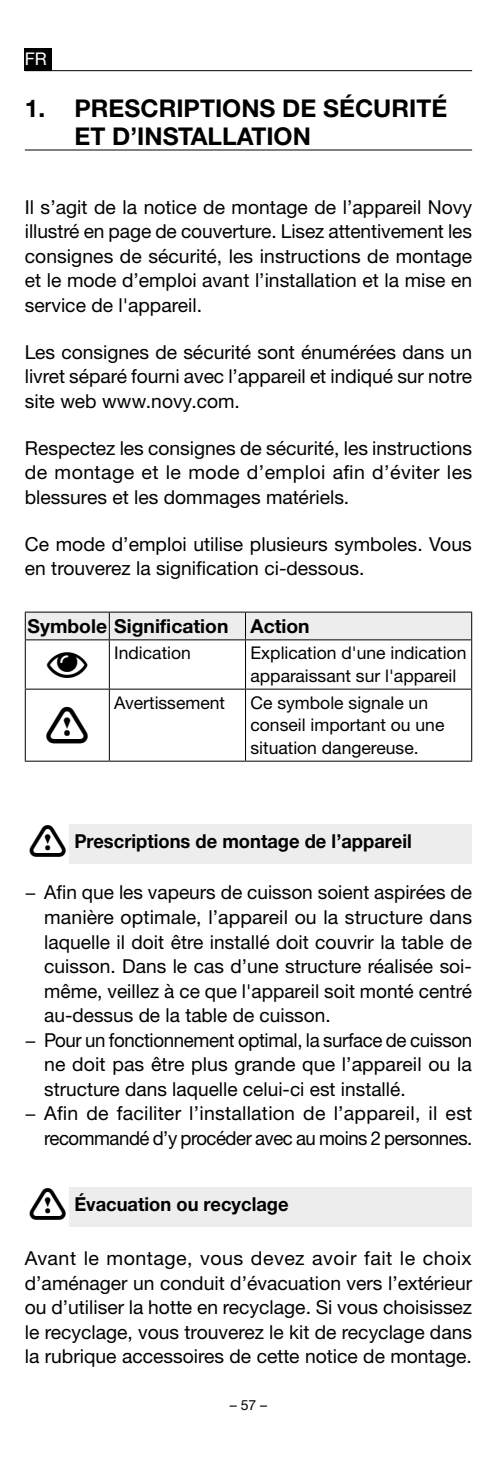
<style>
.page{position:relative;width:497px;height:1474px;background:#fff}
.page>*{position:absolute;margin:0;border:0;box-sizing:border-box;transform-origin:0 0}
.Titel_niveau_1_Nieuw{font:700 24.5px/28px "Helvetica Neue LTW1 G";color:#000}
.bodytekst{font:19.25px/24.5px "Helvetica Neue LTW1 G";color:#000;text-align:justify}
.bodytekst-2{font:700 19.25px "Helvetica Neue LTW1 G";color:#000;scale:.95 1}
.bodytekst-3{font:700 19.25px "Helvetica Neue LTW1 G";color:#000}
.bodytekst-4{font:17.5px/22.8px "Helvetica Neue LTW1 G";color:#000}
.t1{font:17.5px "Helvetica Neue LTW1 G";color:#fff}
.t2{font:14px "Helvetica Neue LTW1 G";color:#000}
</style>
<div class="page">
<div style="left:25px;top:48px;width:27px;height:22px;background:#000"></div>
<hr style="left:25px;top:70px;width:446px;height:1px;background:#000">
<hr style="left:25px;top:150px;width:446px;height:1px;background:#000">
<div style="left:69px;top:824px;width:402px;height:39px;background:#ededed"></div>
<div style="left:69px;top:1187px;width:402px;height:39px;background:#ededed"></div>
<hr style="left:25px;top:611px;width:84px;height:1px;background:#000">
<hr style="left:109px;top:611px;width:136px;height:1px;background:#000">
<hr style="left:245px;top:611px;width:226px;height:1px;background:#000">
<div style="left:25px;top:612px;width:446px;height:27px;background:#ededed"></div>
<hr style="left:25px;top:639px;width:84px;height:1px;background:#000">
<hr style="left:25px;top:640px;width:1px;height:48px;background:#000">
<hr style="left:109px;top:639px;width:136px;height:1px;background:#000">
<hr style="left:109px;top:640px;width:1px;height:48px;background:#000">
<hr style="left:245px;top:639px;width:226px;height:1px;background:#000">
<hr style="left:245px;top:640px;width:1px;height:48px;background:#000">
<hr style="left:470px;top:640px;width:1px;height:48px;background:#000">
<hr style="left:25px;top:688px;width:84px;height:1px;background:#000">
<hr style="left:25px;top:689px;width:1px;height:71px;background:#000">
<hr style="left:109px;top:688px;width:136px;height:1px;background:#000">
<hr style="left:109px;top:689px;width:1px;height:71px;background:#000">
<hr style="left:245px;top:688px;width:226px;height:1px;background:#000">
<hr style="left:245px;top:689px;width:1px;height:71px;background:#000">
<hr style="left:470px;top:689px;width:1px;height:71px;background:#000">
<hr style="left:25px;top:760px;width:84px;height:1px;background:#000">
<hr style="left:109px;top:760px;width:136px;height:1px;background:#000">
<hr style="left:245px;top:760px;width:226px;height:1px;background:#000">
<p class="t1" style="left:25px;top:48px;width:24px">FR</p>
<p class="Titel_niveau_1_Nieuw" style="left:74px;top:94px;width:374px;text-indent:-50px">1. PRESCRIPTIONS DE SÉCURITÉ<br>ET D’INSTALLATION</p>
<p class="bodytekst" style="left:25px;top:194px;width:448px">Il s’agit de la notice de montage de l’appareil Novy illustré en page de couverture. Lisez attentivement les consignes de sécurité, les instructions de montage et le mode d’emploi avant l’installation et la mise en service de l'appareil.</p>
<p class="bodytekst" style="left:25px;top:339px;width:448px">Les consignes de sécurité sont énumérées dans un livret séparé fourni avec l’appareil et indiqué sur notre site web www.novy.com.</p>
<p class="bodytekst" style="left:25px;top:435px;width:448px">Respectez les consignes de sécurité, les instructions de montage et le mode d’emploi afin d’éviter les blessures et les dommages matériels.</p>
<p class="bodytekst" style="left:25px;top:531px;width:448px">Ce mode d’emploi utilise plusieurs symboles. Vous en trouverez la signification ci-dessous.</p>
<p class="bodytekst-3" style="left:27px;top:614px;width:202px">Symbole Signification</p>
<p class="bodytekst-3" style="left:250px;top:614px;width:61px">Action</p>
<p class="bodytekst-4" style="left:114px;top:641px;width:78px">Indication</p>
<p class="bodytekst-4" style="left:250px;top:641px;width:217px">Explication d'une indication apparaissant sur l'appareil</p>
<p class="bodytekst-4" style="left:114px;top:691px;width:112px">Avertissement</p>
<p class="bodytekst-4" style="left:250px;top:691px;width:195px">Ce symbole signale un conseil important ou une situation dangereuse.</p>
<p class="bodytekst-2" style="left:74px;top:829px;width:356px">Prescriptions de montage de l’appareil</p>
<p class="bodytekst" style="left:44px;top:880px;width:429px;text-indent:-19px">− Afin que les vapeurs de cuisson soient aspirées de manière optimale, l’appareil ou la structure dans laquelle il doit être installé doit couvrir la table de cuisson. Dans le cas d’une structure réalisée soi&shy;même, veillez à ce que l'appareil soit monté centré au-dessus de la table de cuisson.</p>
<p class="bodytekst" style="left:44px;top:1027px;width:429px;text-indent:-19px">− Pour un fonctionnement optimal, la surface de cuisson ne doit pas être plus grande que l’appareil ou la structure dans laquelle celui-ci est installé.</p>
<p class="bodytekst" style="left:25px;top:1100px;width:448px;text-align:right">− Afin de faciliter l’installation de l’appareil, il est recommandé d’y procéder avec au moins 2 personnes.</p>
<p class="bodytekst-2" style="left:74px;top:1192px;width:226px">Évacuation ou recyclage</p>
<p class="bodytekst" style="left:25px;top:1245px;width:448px">Avant le montage, vous devez avoir fait le choix d’aménager un conduit d’évacuation vers l’extérieur ou d’utiliser la hotte en recyclage. Si vous choisissez le recyclage, vous trouverez le kit de recyclage dans la rubrique accessoires de cette notice de montage.</p>
<p class="t2" style="left:229px;top:1395px;width:39px">– 57 –</p>
</div>
